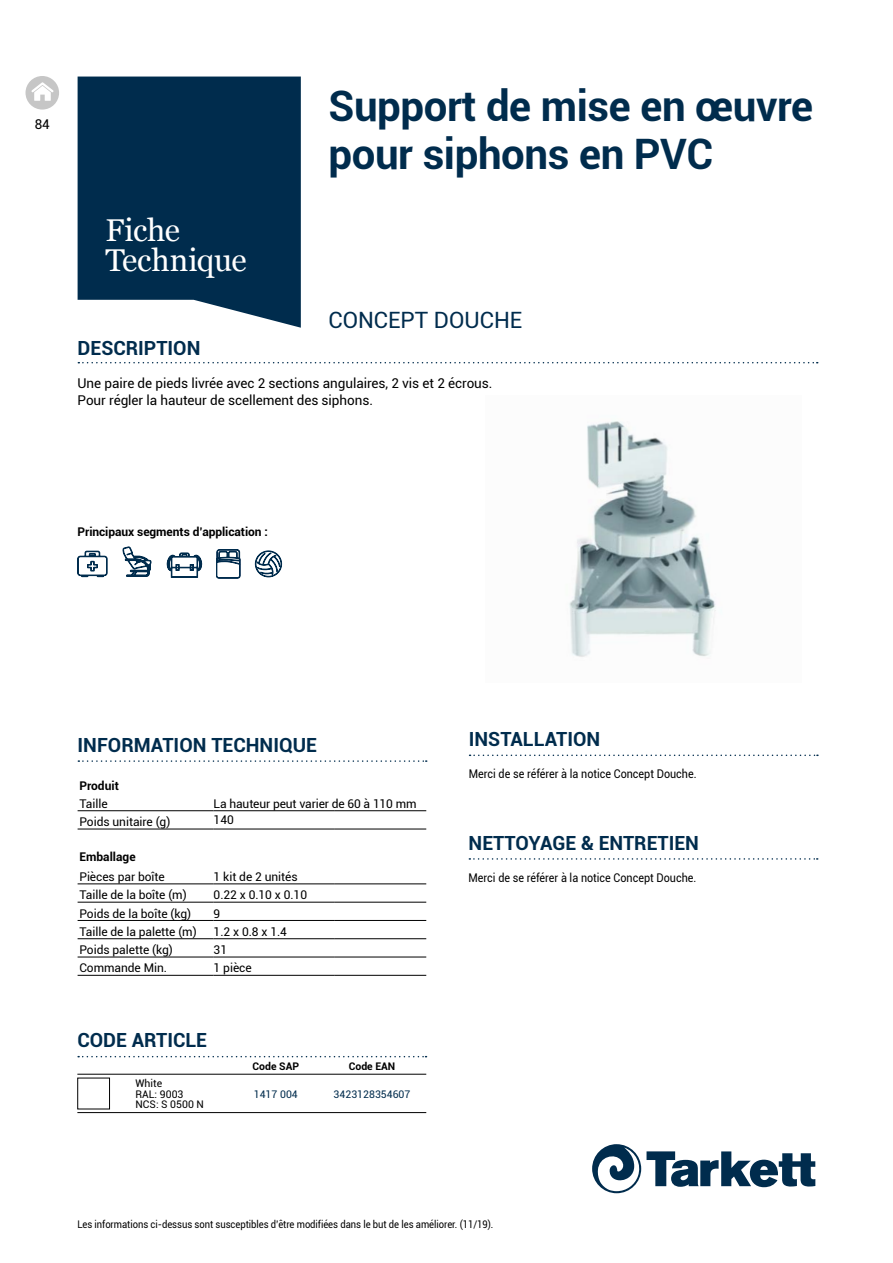
<style>
.page{position:relative;width:893px;height:1263px;background:#fff}
.page>*{position:absolute;margin:0;border:0;box-sizing:border-box;transform-origin:0 0}
.t1{font:700 42px/48px "Roboto";letter-spacing:-.01em;color:#002c4d}
.t2{font:31.5px/30px "Georgia";letter-spacing:-.01em;color:#fff}
.t3{font:22.5px "Roboto";color:#002c4d}
.t4{font:700 19.5px "Roboto";color:#002c4d}
.t5{font:13.5px/16.5px "Roboto";letter-spacing:-.005em;color:#000}
.t6{font:12px "Roboto";letter-spacing:-.005em;color:#000}
.t7{font:12px "Roboto";letter-spacing:-.005em;color:#000;scale:.9 1}
.t8{font:700 12px "Roboto";letter-spacing:-.005em;color:#000}
.t9{font:10.5px "Roboto";letter-spacing:-.005em;color:#000;scale:.9 1}
.t10{font:10.5px/10.5px "Roboto";letter-spacing:-.005em;color:#000}
.t11{font:10.5px "Roboto";color:#002c4d}
.t12{font:700 10.5px "Roboto";color:#000}
</style>
<div class="page">
<svg style="left:592px;top:1144px;width:223px;height:49px"></svg>
<svg style="left:78px;top:362px;width:740px;height:1px"></svg>
<svg style="left:78px;top:77px;width:223px;height:251px;background:#153e5c"></svg>
<svg style="left:77px;top:551px;width:30px;height:26px"></svg>
<svg style="left:166px;top:553px;width:36px;height:24px"></svg>
<svg style="left:122px;top:546px;width:29px;height:31px"></svg>
<svg style="left:216px;top:549px;width:24px;height:29px"></svg>
<svg style="left:255px;top:551px;width:27px;height:26px"></svg>
<img style="left:569px;top:421px;width:147px;height:236px">
<svg style="left:78px;top:760px;width:349px;height:2px"></svg>
<svg style="left:470px;top:754px;width:348px;height:2px"></svg>
<svg style="left:469px;top:858px;width:349px;height:2px"></svg>
<hr style="left:78px;top:810px;width:136px;height:1px;background:#000">
<hr style="left:214px;top:810px;width:121px;height:1px;background:#000">
<hr style="left:335px;top:810px;width:91px;height:1px;background:#000">
<hr style="left:78px;top:829px;width:136px;height:1px;background:#000">
<hr style="left:214px;top:829px;width:121px;height:1px;background:#000">
<hr style="left:335px;top:829px;width:91px;height:1px;background:#000">
<hr style="left:78px;top:884px;width:136px;height:1px;background:#000">
<hr style="left:214px;top:884px;width:121px;height:1px;background:#000">
<hr style="left:335px;top:884px;width:91px;height:1px;background:#000">
<hr style="left:78px;top:902px;width:136px;height:1px;background:#000">
<hr style="left:214px;top:902px;width:121px;height:1px;background:#000">
<hr style="left:335px;top:902px;width:91px;height:1px;background:#000">
<hr style="left:78px;top:920px;width:136px;height:1px;background:#000">
<hr style="left:214px;top:920px;width:121px;height:1px;background:#000">
<hr style="left:335px;top:920px;width:91px;height:1px;background:#000">
<hr style="left:78px;top:938px;width:136px;height:1px;background:#000">
<hr style="left:214px;top:938px;width:121px;height:1px;background:#000">
<hr style="left:335px;top:938px;width:91px;height:1px;background:#000">
<hr style="left:78px;top:957px;width:136px;height:1px;background:#000">
<hr style="left:214px;top:957px;width:121px;height:1px;background:#000">
<hr style="left:335px;top:957px;width:91px;height:1px;background:#000">
<hr style="left:78px;top:975px;width:136px;height:1px;background:#000">
<hr style="left:214px;top:975px;width:121px;height:1px;background:#000">
<hr style="left:335px;top:975px;width:91px;height:1px;background:#000">
<div style="left:77px;top:1078px;width:33px;height:31px;border:1px solid #000"></div>
<hr style="left:77px;top:1074px;width:349px;height:1px;background:#000">
<hr style="left:77px;top:1112px;width:349px;height:1px;background:#000">
<svg style="left:78px;top:1056px;width:348px;height:1px"></svg>
<svg style="left:26px;top:76px;width:33px;height:34px"></svg>
<p class="t5" style="left:35px;top:115px;width:17px">84</p>
<h2 class="t2" style="left:105px;top:214px;width:143px">Fiche<br>Technique</h2>
<h3 class="t4" style="left:78px;top:334px;width:124px">DESCRIPTION</h3>
<h1 class="t1" style="left:328px;top:80px;width:486px">Support de mise en œuvre pour siphons en PVC</h1>
<h3 class="t3" style="left:328px;top:304px;width:195px">CONCEPT DOUCHE</h3>
<p class="t5" style="left:78px;top:375px;width:416px">Une paire de pieds livrée avec 2 sections angulaires, 2 vis et 2 écrous.<br>Pour régler la hauteur de scellement des siphons.</p>
<p class="t8" style="left:78px;top:523px;width:192px">Principaux segments d’application :</p>
<h3 class="t4" style="left:78px;top:731px;width:241px">INFORMATION TECHNIQUE</h3>
<h3 class="t4" style="left:469px;top:725px;width:133px">INSTALLATION</h3>
<p class="t7" style="left:469px;top:765px;width:255px">Merci de se référer à la notice Concept Douche.</p>
<p class="t8" style="left:79px;top:777px;width:41px">Produit</p>
<p class="t6" style="left:79px;top:795px;width:30px">Taille</p>
<p class="t6" style="left:214px;top:795px;width:204px">La hauteur peut varier de 60 à 110 mm</p>
<p class="t6" style="left:79px;top:813px;width:92px">Poids unitaire (g)</p>
<p class="t6" style="left:214px;top:812px;width:22px">140</p>
<p class="t8" style="left:79px;top:849px;width:58px">Emballage</p>
<p class="t6" style="left:79px;top:868px;width:87px">Pièces par boîte</p>
<p class="t6" style="left:214px;top:868px;width:86px">1 kit de 2 unités</p>
<p class="t6" style="left:79px;top:887px;width:109px">Taille de la boîte (m)</p>
<p class="t6" style="left:214px;top:887px;width:95px">0.22 x 0.10 x 0.10</p>
<p class="t6" style="left:79px;top:905px;width:113px">Poids de la boîte (kg)</p>
<p class="t6" style="left:214px;top:905px;width:8px">9</p>
<p class="t6" style="left:79px;top:923px;width:119px">Taille de la palette (m)</p>
<p class="t6" style="left:214px;top:923px;width:75px">1.2 x 0.8 x 1.4</p>
<p class="t6" style="left:79px;top:941px;width:95px">Poids palette (kg)</p>
<p class="t6" style="left:214px;top:941px;width:15px">31</p>
<p class="t6" style="left:79px;top:960px;width:89px">Commande Min.</p>
<p class="t6" style="left:214px;top:960px;width:40px">1 pièce</p>
<h3 class="t4" style="left:469px;top:829px;width:232px">NETTOYAGE &amp; ENTRETIEN</h3>
<p class="t7" style="left:469px;top:869px;width:255px">Merci de se référer à la notice Concept Douche.</p>
<h3 class="t4" style="left:77px;top:1027px;width:131px">CODE ARTICLE</h3>
<p class="t12" style="left:253px;top:1059px;width:48px">Code SAP</p>
<p class="t12" style="left:349px;top:1059px;width:48px">Code EAN</p>
<p class="t10" style="left:136px;top:1078px;width:70px">White<br>RAL: 9003<br>NCS: S 0500 N</p>
<p class="t11" style="left:254px;top:1086px;width:45px">1417 004</p>
<p class="t11" style="left:334px;top:1086px;width:78px">3423128354607</p>
<p class="t9" style="left:77px;top:1217px;width:464px">Les informations ci-dessus sont susceptibles d’être modifiées dans le but de les améliorer. (11/19).</p>
</div>
